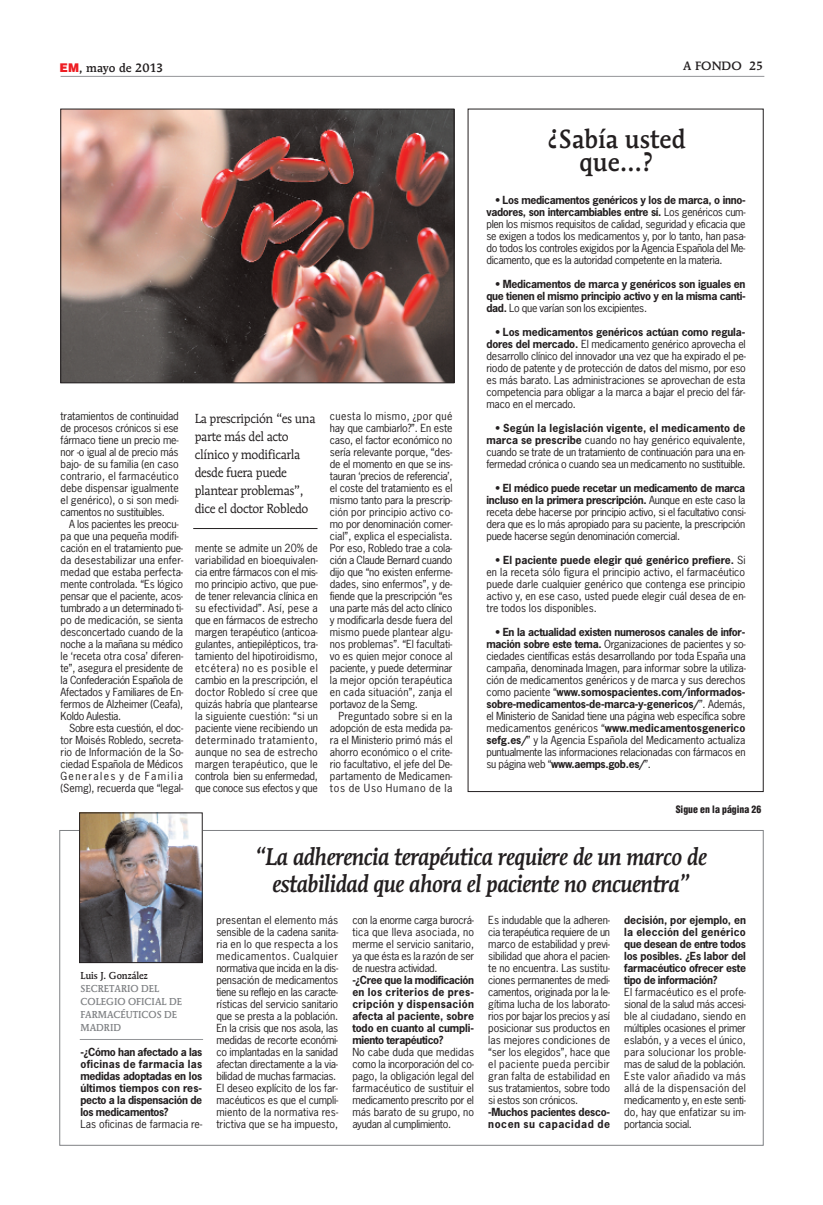
<style>
.page{position:relative;width:823px;height:1205px;background:#fff}
.page>*{position:absolute;margin:0;border:0;box-sizing:border-box;transform-origin:0 0}
.t1{font:500 26px/23px "Mendoza Roman";letter-spacing:.01em;color:#231f20;text-align:center;scale:.92 1}
.t2{font:italic 500 24px/27px "Mendoza Roman";letter-spacing:-.03em;color:#231f20;text-align:center;scale:.92 1}
.t3{font:13px/18px "Mendoza Roman";letter-spacing:-.03em;color:#231f20;scale:.95 1}
.t4{font:500 12px "Mendoza Roman";color:#231f20}
.t5{font:10.5px/12px "News Gothic";letter-spacing:-.02em;color:#231f20;text-align:justify}
.t6{font:700 10.5px/12px "News Gothic";letter-spacing:-.025em;color:#231f20;text-align:justify}
.t7{font:10.5px "News Gothic";letter-spacing:.005em;color:#231f20}
.t8{font:500 10px/13px "Mendoza Roman";color:#808285;scale:.92 1}
.t9{font:900 condensed 10px "Helvetica";color:#231f20}
.t10{font:500 10px "Mendoza Roman";color:#231f20;scale:.92 1}
.s1{font-family:"Helvetica";font-weight:900;color:#ee1d23}
.s2{font-weight:700}
.s3{font-weight:400}
</style>
<div class="page">
<img style="left:63px;top:111px;width:389px;height:270px">
<div style="left:61px;top:109px;width:393px;height:274px;border:1px solid #231f20"></div>
<hr style="left:193px;top:528px;width:124px;height:1px;background:#231f20">
<img style="left:81px;top:815px;width:119px;height:146px">
<div style="left:79px;top:813px;width:123px;height:150px;border:1px solid #231f20"></div>
<hr style="left:61px;top:76px;width:702px;height:1px;background:#939598">
<hr style="left:80px;top:1039px;width:123px;height:1px;background:#939598">
<p class="t4" style="left:60px;top:63px;width:105px"><span class="s1">EM</span>, mayo de 2013</p>
<p class="t4" style="left:682px;top:61px;width:82px">A FONDO 25</p>
<p class="t5" style="left:61px;top:410px;width:120px">tratamientos de continuidad de procesos crónicos si ese fármaco tiene un precio me&shy;nor -o igual al de precio más bajo- de su familia (en caso contrario, el farmacéutico debe dispensar igualmente el genérico), o si son medi&shy;camentos no sustituibles.</p>
<p class="t5" style="left:61px;top:518px;width:124px;text-align:left;text-indent:9px">A los pacientes les preocu&shy;pa que una pequeña modifi&shy;cación en el tratamiento pue&shy;da desestabilizar una enfer&shy;medad que estaba perfecta&shy;mente controlada. “Es lógico pensar que el paciente, acos&shy;tumbrado a un determinado ti&shy;po de medicación, se sienta desconcertado cuando de la noche a la mañana su médico le ‘receta otra cosa’ diferen&shy;te”, asegura el presidente de la Confederación Española de<br>Afectados y Familiares de En&shy;fermos de Alzheimer (Ceafa),<br>Koldo Aulestia.</p>
<p class="t5" style="left:61px;top:722px;width:124px;text-indent:9px">Sobre esta cuestión, el doc&shy;tor Moisés Robledo, secreta&shy;rio de Información de la So&shy;ciedad Española de Médicos Generales y de Familia (Semg), recuerda que “legal-</p>
<p class="t3" style="left:195px;top:411px;width:129px">La prescripción “es una parte más del acto clínico y modificarla desde fuera puede plantear problemas”, dice el doctor Robledo</p>
<p class="t5" style="left:195px;top:542px;width:124px">mente se admite un 20% de variabilidad en bioequivalen&shy;cia entre fármacos con el mis&shy;mo principio activo, que pue&shy;de tener relevancia clínica en su efectividad”. Así, pese a que en fármacos de estrecho margen terapéutico (anticoa&shy;gulantes, antiepilépticos, tra&shy;tamiento del hipotiroidismo, etcétera) no es posible el cambio en la prescripción, el doctor Robledo sí cree que quizás habría que plantearse la siguiente cuestión: “si un paciente viene recibiendo un determinado tratamiento, aunque no sea de estrecho margen terapéutico, que le controla bien su enfermedad, que conoce sus efectos y que</p>
<p class="t5" style="left:329px;top:410px;width:124px">cuesta lo mismo, ¿por qué hay que cambiarlo?”. En este caso, el factor económico no sería relevante porque, “des&shy;de el momento en que se ins&shy;tauran ‘precios de referencia’, el coste del tratamiento es el mismo tanto para la prescrip&shy;ción por principio activo co&shy;mo por denominación comer&shy;cial”, explica el especialista.<br>Por eso, Robledo trae a cola&shy;ción a Claude Bernard cuando dijo que “no existen enferme&shy;dades, sino enfermos”, y de&shy;fiende que la prescripción “es una parte más del acto clínico y modificarla desde fuera del mismo puede plantear algu&shy;nos problemas”. “El facultati&shy;vo es quien mejor conoce al paciente, y puede determinar la mejor opción terapéutica en cada situación”, zanja el portavoz de la Semg.</p>
<p class="t5" style="left:329px;top:710px;width:124px;text-indent:9px">Preguntado sobre si en la adopción de esta medida pa&shy;ra el Ministerio primó más el ahorro económico o el crite&shy;rio facultativo, el jefe del De&shy;partamento de Medicamen&shy;tos de Uso Humano de la</p>
<h1 class="t1" style="left:547px;top:129px;width:151px">¿Sabía usted que...?</h1>
<p class="t5" style="left:486px;top:194px;width:260px;text-indent:9px">• <span class="s2">Los medicamentos genéricos y los de marca, o inno&shy;vadores, son intercambiables entre sí.</span> Los genéricos cum&shy;plen los mismos requisitos de calidad, seguridad y eficacia que se exigen a todos los medicamentos y, por lo tanto, han pasa&shy;do todos los controles exigidos por la Agencia Española del Me&shy;dicamento, que es la autoridad competente en la materia.</p>
<p class="t6" style="left:486px;top:278px;width:260px;text-indent:9px"><span class="s3">•</span> Medicamentos de marca y genéricos son iguales en que tienen el mismo principio activo y en la misma canti&shy;dad. <span class="s3">Lo que varían son los excipientes.</span></p>
<p class="t5" style="left:486px;top:326px;width:261px;text-indent:9px">• <span class="s2">Los medicamentos genéricos actúan como regula&shy;dores del mercado.</span> El medicamento genérico aprovecha el desarrollo clínico del innovador una vez que ha expirado el pe&shy;riodo de patente y de protección de datos del mismo, por eso es más barato. Las administraciones se aprovechan de esta competencia para obligar a la marca a bajar el precio del fár&shy;maco en el mercado.</p>
<p class="t5" style="left:486px;top:422px;width:260px;text-indent:9px">• <span class="s2">Según la legislación vigente, el medicamento de marca se prescribe</span> cuando no hay genérico equivalente, cuando se trate de un tratamiento de continuación para una en&shy;fermedad crónica o cuando sea un medicamento no sustituible.</p>
<p class="t5" style="left:486px;top:482px;width:261px;text-indent:9px">• <span class="s2">El médico puede recetar un medicamento de marca incluso en la primera prescripción.</span> Aunque en este caso la receta debe hacerse por principio activo, si el facultativo consi&shy;dera que es lo más apropiado para su paciente, la prescripción puede hacerse según denominación comercial.</p>
<p class="t5" style="left:486px;top:554px;width:260px;text-indent:9px">• <span class="s2">El paciente puede elegir qué genérico prefiere.</span> Si en la receta sólo figura el principio activo, el farmacéutico puede darle cualquier genérico que contenga ese principio activo y, en ese caso, usted puede elegir cuál desea de en&shy;tre todos los disponibles.</p>
<p class="t5" style="left:486px;top:626px;width:261px;text-indent:9px">• <span class="s2">En la actualidad existen numerosos canales de infor&shy;mación sobre este tema.</span> Organizaciones de pacientes y so&shy;ciedades científicas estás desarrollando por toda España una campaña, denominada Imagen, para informar sobre la utiliza&shy;ción de medicamentos genéricos y de marca y sus derechos como paciente “<span class="s2">www.somospacientes.com/informados&shy;sobre-medicamentos-de-marca-y-genericos/</span>”. Además, el Ministerio de Sanidad tiene una página web específica sobre medicamentos genéricos “<span class="s2">www.medicamentosgenerico sefg.es/</span>” y la Agencia Española del Medicamento actualiza puntualmente las informaciones relacionadas con fármacos en su página web “<span class="s2">www.aemps.gob.es/</span>”.</p>
<p class="t9" style="left:675px;top:805px;width:87px">Sigue en la página 26</p>
<h2 class="t2" style="left:255px;top:845px;width:492px">“La adherencia terapéutica requiere de un marco de estabilidad que ahora el paciente no encuentra”</h2>
<p class="t10" style="left:81px;top:971px;width:74px">Luis J. González</p>
<p class="t8" style="left:81px;top:983px;width:112px">SECRETARIO DEL<br>COLEGIO OFICIAL DE<br>FARMACÉUTICOS DE<br>MADRID</p>
<p class="t6" style="left:80px;top:1046px;width:123px">-¿Cómo han afectado a las oficinas de farmacia las medidas adoptadas en los últimos tiempos con res&shy;pecto a la dispensación de los medicamentos?</p>
<p class="t7" style="left:80px;top:1118px;width:123px">Las oficinas de farmacia re-</p>
<p class="t5" style="left:216px;top:914px;width:123px;text-align:left">presentan el elemento más sensible de la cadena sanita&shy;ria en lo que respecta a los medicamentos. Cualquier normativa que incida en la dis&shy;pensación de medicamentos tiene su reflejo en las caracte&shy;rísticas del servicio sanitario que se presta a la población.<br>En la crisis que nos asola, las medidas de recorte económi&shy;co implantadas en la sanidad afectan directamente a la via&shy;bilidad de muchas farmacias.<br>El deseo explícito de los far&shy;macéuticos es que el cumpli&shy;miento de la normativa res&shy;trictiva que se ha impuesto,</p>
<p class="t5" style="left:352px;top:914px;width:123px">con la enorme carga burocrá&shy;tica que lleva asociada, no merme el servicio sanitario, ya que ésta es la razón de ser de nuestra actividad.</p>
<p class="t6" style="left:352px;top:974px;width:123px">-¿Cree que la modificación en los criterios de pres&shy;cripción y dispensación afecta al paciente, sobre todo en cuanto al cumpli&shy;miento terapéutico?</p>
<p class="t5" style="left:352px;top:1046px;width:123px">No cabe duda que medidas como la incorporación del co&shy;pago, la obligación legal del farmacéutico de sustituir el medicamento prescrito por el más barato de su grupo, no ayudan al cumplimiento.</p>
<p class="t5" style="left:488px;top:914px;width:123px">Es indudable que la adheren&shy;cia terapéutica requiere de un marco de estabilidad y previ&shy;sibilidad que ahora el pacien&shy;te no encuentra. Las sustitu&shy;ciones permanentes de medi&shy;camentos, originada por la le&shy;gítima lucha de los laborato&shy;rios por bajar los precios y así posicionar sus productos en las mejores condiciones de “ser los elegidos”, hace que el paciente pueda percibir gran falta de estabilidad en sus tratamientos, sobre todo si estos son crónicos.</p>
<p class="t6" style="left:488px;top:1106px;width:123px">-Muchos pacientes desco&shy;nocen su capacidad de</p>
<p class="t6" style="left:624px;top:914px;width:123px">decisión, por ejemplo, en la elección del genérico que desean de entre todos los posibles. ¿Es labor del farmacéutico ofrecer este tipo de información?</p>
<p class="t5" style="left:624px;top:986px;width:123px">El farmacéutico es el profe&shy;sional de la salud más accesi&shy;ble al ciudadano, siendo en múltiples ocasiones el primer eslabón, y a veces el único, para solucionar los proble&shy;mas de salud de la población.<br>Este valor añadido va más allá de la dispensación del medicamento y, en este senti&shy;do, hay que enfatizar su im&shy;portancia social.</p>
</div>
